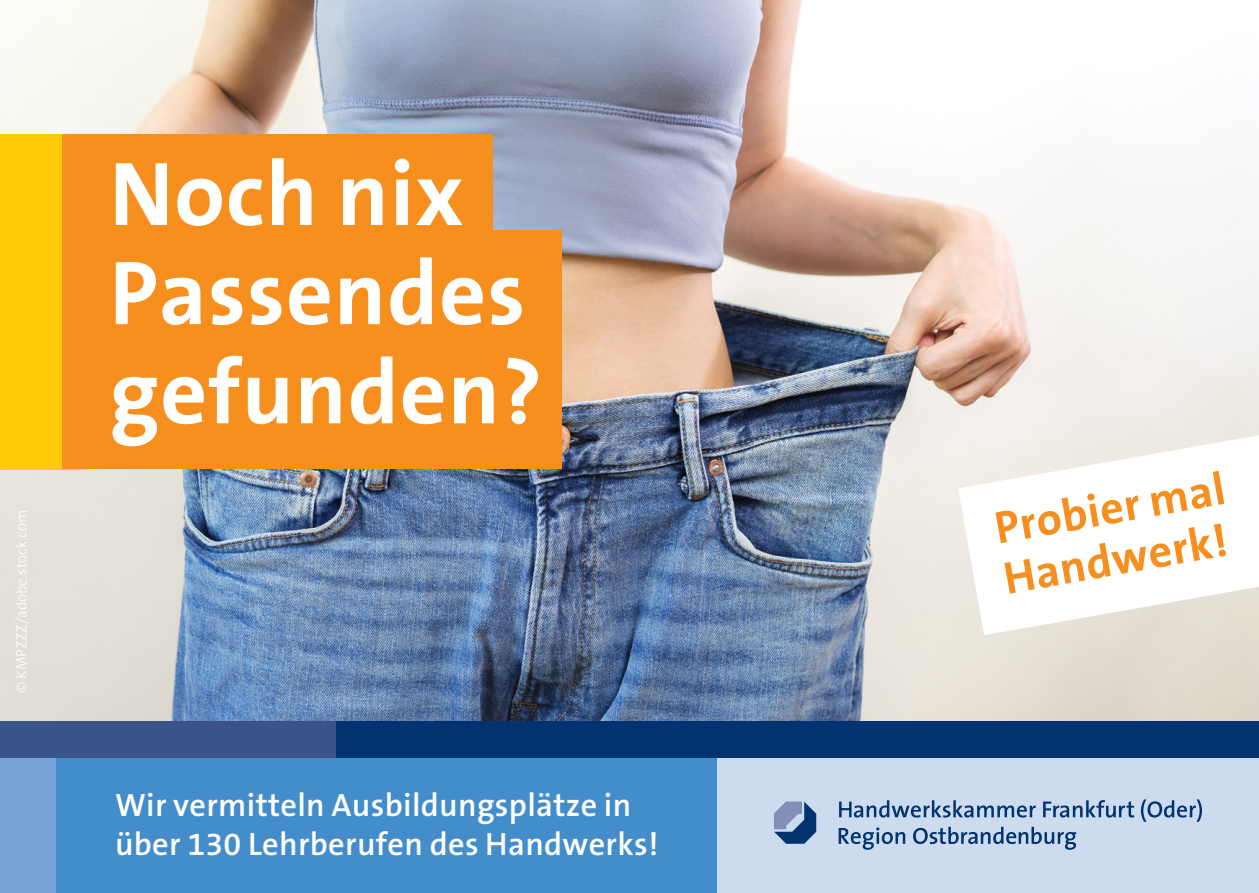
<style>
.page{position:relative;width:1259px;height:893px;background:#fff}
.page>*{position:absolute;margin:0;border:0;box-sizing:border-box;transform-origin:0 0}
.A4-Anzeige_Titel_auf_Bild_64pt{font:700 91.5px/99px "The Sans CE B7";letter-spacing:.01em;color:#fff}
.A4-Anzeige_Störertext_22pt{font:700 45.9px/51.3px "The Sans CE B7";color:#f68f1e}
.A4-Anzeige_Untertitel_auf_Bild_22pt{font:600 32.4px/39px "The Sans CE B6";letter-spacing:.01em;color:#fff}
.t1{font:300 15px "The Sans CE B3";color:#fff}
</style>
<div class="page">
<img style="left:0;top:0;width:1259px;height:721px">
<div style="left:0;top:753px;width:756px;height:140px;background:#448dcb"></div>
<div style="left:717px;top:743px;width:542px;height:150px;background:#cddbef"></div>
<div style="left:0;top:732px;width:56px;height:161px;background:#76a3d6"></div>
<svg style="left:839px;top:800px;width:196px;height:17px"></svg>
<svg style="left:1043px;top:800px;width:91px;height:17px"></svg>
<svg style="left:1141px;top:799px;width:61px;height:23px"></svg>
<svg style="left:838px;top:827px;width:67px;height:23px"></svg>
<svg style="left:913px;top:827px;width:163px;height:23px"></svg>
<svg style="left:774px;top:802px;width:42px;height:42px"></svg>
<div style="left:0;top:721px;width:1259px;height:37px;background:#013371"></div>
<div style="left:0;top:721px;width:336px;height:37px;background:#3a548b"></div>
<div style="left:0;top:134px;width:86px;height:335px;background:#feca0a"></div>
<div style="left:63px;top:134px;width:430px;height:117px;background:#f68f1e"></div>
<div style="left:63px;top:230px;width:499px;height:123px;background:#f68f1e"></div>
<div style="left:63px;top:332px;width:499px;height:137px;background:#f68f1e"></div>
<svg style="left:958px;top:435px;width:301px;height:200px"></svg>
<p class="t1" style="left:14px;top:693px;width:185px;rotate:-90deg">© KMPZZZ/adobe.stock.com</p>
<p class="A4-Anzeige_Titel_auf_Bild_64pt" style="left:109px;top:149px;width:434px">Noch nix<br>Passendes gefunden?</p>
<p class="A4-Anzeige_Untertitel_auf_Bild_22pt" style="left:115px;top:787px;width:545px">Wir vermitteln Ausbildungsplätze in über 130 Lehrberufen des Handwerks!</p>
<p class="A4-Anzeige_Störertext_22pt" style="left:991px;top:505px;width:235px;rotate:-10deg">Probier mal<br>Handwerk!</p>
</div>
